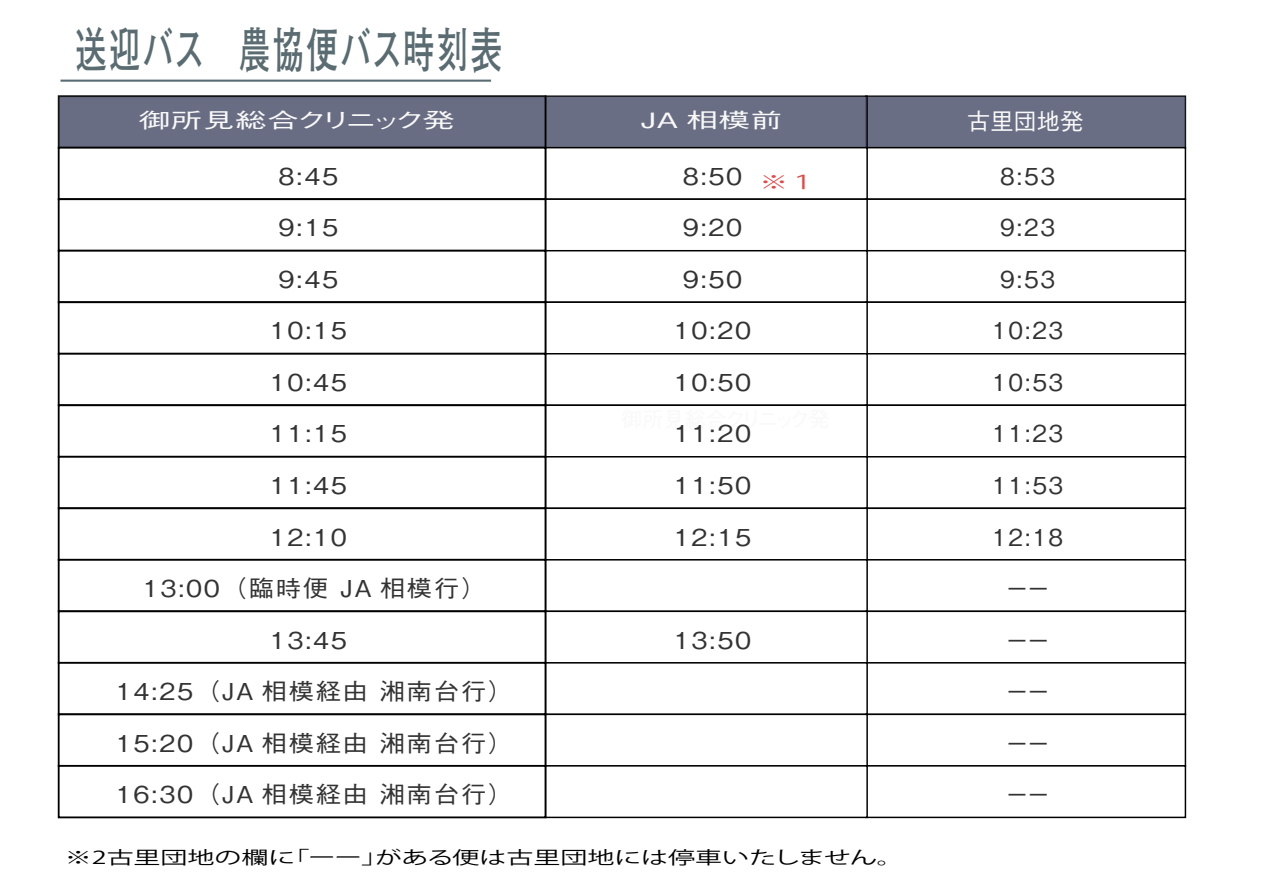
<style>
.page{position:relative;width:1263px;height:893px;background:#fff}
.page>*{position:absolute;margin:0;border:0;box-sizing:border-box;transform-origin:0 0}
.t1{font:700 48.75px "Futo Go B101 Pr 6 N";letter-spacing:.075em;color:#5a6c72;scale:.64 1}
.t2{font:500 23.25px "Gothic BBB Pr 6 N";letter-spacing:.06em;color:#333;scale:1.1 1}
.t3{font:500 23.25px "Gothic BBB Pr 6 N";letter-spacing:.06em;color:#333}
.t4{font:500 23.25px "Gothic BBB Pr 6 N";color:#f9f9f9}
.t5{font:500 21px "Gothic BBB Pr 6 N";letter-spacing:-.1em;color:#f9f9f9;scale:1.52 1}
.t6{font:500 21px "Gothic BBB Pr 6 N";color:#f9f9f9;scale:1.52 1}
.t7{font:17.7px "Koz Go Pr 6 N";color:#000;scale:1.52 1}
</style>
<div class="page">
<div style="left:865px;top:95px;width:321px;height:53px;background:#6a6e84;border:1px solid #000"></div>
<div style="left:545px;top:95px;width:323px;height:53px;background:#6a6e84;border:1px solid #000"></div>
<div style="left:58px;top:95px;width:488px;height:54px;background:#696d83;border:2px solid #000"></div>
<div style="left:865px;top:147px;width:321px;height:53px;background:#fff;border:1px solid #000"></div>
<div style="left:545px;top:147px;width:323px;height:53px;background:#fff;border:1px solid #000"></div>
<div style="left:58px;top:147px;width:488px;height:53px;background:#fff;border:2px solid #000"></div>
<div style="left:865px;top:198px;width:321px;height:53px;background:#fff;border:1px solid #000"></div>
<div style="left:545px;top:198px;width:323px;height:53px;background:#fff;border:1px solid #000"></div>
<div style="left:58px;top:198px;width:488px;height:54px;background:#fff;border:2px solid #000"></div>
<div style="left:865px;top:250px;width:321px;height:53px;background:#fff;border:1px solid #000"></div>
<div style="left:545px;top:250px;width:323px;height:53px;background:#fff;border:1px solid #000"></div>
<div style="left:58px;top:250px;width:488px;height:53px;background:#fff;border:2px solid #000"></div>
<div style="left:865px;top:301px;width:321px;height:53px;background:#fff;border:1px solid #000"></div>
<div style="left:545px;top:301px;width:323px;height:53px;background:#fff;border:1px solid #000"></div>
<div style="left:58px;top:301px;width:488px;height:54px;background:#fff;border:2px solid #000"></div>
<div style="left:865px;top:353px;width:321px;height:53px;background:#fff;border:1px solid #000"></div>
<div style="left:545px;top:353px;width:323px;height:53px;background:#fff;border:1px solid #000"></div>
<div style="left:58px;top:353px;width:488px;height:53px;background:#fff;border:2px solid #000"></div>
<div style="left:865px;top:404px;width:321px;height:53px;background:#fff;border:1px solid #000"></div>
<div style="left:545px;top:404px;width:323px;height:53px;background:#fff;border:1px solid #000"></div>
<div style="left:58px;top:404px;width:488px;height:54px;background:#fff;border:2px solid #000"></div>
<div style="left:865px;top:456px;width:321px;height:53px;background:#fff;border:1px solid #000"></div>
<div style="left:545px;top:456px;width:323px;height:53px;background:#fff;border:1px solid #000"></div>
<div style="left:58px;top:456px;width:488px;height:53px;background:#fff;border:2px solid #000"></div>
<div style="left:865px;top:508px;width:321px;height:53px;background:#fff;border:1px solid #000"></div>
<div style="left:545px;top:508px;width:323px;height:53px;background:#fff;border:1px solid #000"></div>
<div style="left:58px;top:507px;width:488px;height:54px;background:#fff;border:2px solid #000"></div>
<div style="left:865px;top:559px;width:321px;height:53px;background:#fff;border:1px solid #000"></div>
<div style="left:545px;top:559px;width:323px;height:53px;background:#fff;border:1px solid #000"></div>
<div style="left:58px;top:559px;width:488px;height:53px;background:#fff;border:2px solid #000"></div>
<div style="left:865px;top:611px;width:321px;height:53px;background:#fff;border:1px solid #000"></div>
<div style="left:545px;top:611px;width:323px;height:53px;background:#fff;border:1px solid #000"></div>
<div style="left:58px;top:610px;width:488px;height:54px;background:#fff;border:2px solid #000"></div>
<div style="left:865px;top:662px;width:321px;height:53px;background:#fff;border:1px solid #000"></div>
<div style="left:545px;top:662px;width:323px;height:53px;background:#fff;border:1px solid #000"></div>
<div style="left:58px;top:662px;width:488px;height:53px;background:#fff;border:2px solid #000"></div>
<div style="left:865px;top:714px;width:321px;height:53px;background:#fff;border:1px solid #000"></div>
<div style="left:545px;top:714px;width:323px;height:53px;background:#fff;border:1px solid #000"></div>
<div style="left:58px;top:713px;width:488px;height:54px;background:#fff;border:2px solid #000"></div>
<div style="left:865px;top:765px;width:321px;height:53px;background:#fff;border:1px solid #000"></div>
<div style="left:545px;top:765px;width:323px;height:53px;background:#fff;border:1px solid #000"></div>
<div style="left:58px;top:765px;width:488px;height:53px;background:#fff;border:2px solid #000"></div>
<hr style="left:60px;top:80px;width:431px;height:2px;background:#5a6c72">
<h1 class="t1" style="left:75px;top:10px;width:669px">送迎バス　農協便バス時刻表</h1>
<p class="t5" style="left:139px;top:103px;width:209px">御所見総合クリニック発</p>
<p class="t6" style="left:640px;top:103px;width:95px">JA 相模前</p>
<p class="t4" style="left:967px;top:102px;width:118px">古里団地発</p>
<p class="t2" style="left:683px;top:157px;width:123px">8:50 <sub>※１</sub></p>
<p class="t2" style="left:683px;top:209px;width:56px">9:20</p>
<p class="t2" style="left:683px;top:260px;width:56px">9:50</p>
<p class="t2" style="left:674px;top:312px;width:72px">10:20</p>
<p class="t2" style="left:674px;top:364px;width:72px">10:50</p>
<p class="t2" style="left:674px;top:415px;width:72px">11:20</p>
<p class="t2" style="left:674px;top:467px;width:72px">11:50</p>
<p class="t2" style="left:674px;top:518px;width:72px">12:15</p>
<p class="t2" style="left:278px;top:157px;width:56px">8:45</p>
<p class="t2" style="left:278px;top:209px;width:56px">9:15</p>
<p class="t2" style="left:278px;top:260px;width:56px">9:45</p>
<p class="t2" style="left:270px;top:312px;width:72px">10:15</p>
<p class="t2" style="left:270px;top:364px;width:72px">10:45</p>
<p class="t2" style="left:270px;top:415px;width:72px">11:15</p>
<p class="t2" style="left:270px;top:467px;width:72px">11:45</p>
<p class="t2" style="left:270px;top:518px;width:72px">12:10</p>
<p class="t2" style="left:143px;top:570px;width:314px">13:00（臨時便 JA 相模行）</p>
<p class="t2" style="left:270px;top:621px;width:72px">13:45</p>
<p class="t2" style="left:116px;top:673px;width:363px">14:25（JA 相模経由 湘南台行）</p>
<p class="t2" style="left:116px;top:724px;width:363px">15:20（JA 相模経由 湘南台行）</p>
<p class="t2" style="left:116px;top:776px;width:363px">16:30（JA 相模経由 湘南台行）</p>
<p class="t3" style="left:1000px;top:157px;width:56px">8:53</p>
<p class="t3" style="left:1000px;top:209px;width:56px">9:23</p>
<p class="t3" style="left:1000px;top:260px;width:56px">9:53</p>
<p class="t3" style="left:992px;top:312px;width:73px">10:23</p>
<p class="t3" style="left:992px;top:364px;width:73px">10:53</p>
<p class="t3" style="left:992px;top:415px;width:73px">11:23</p>
<p class="t3" style="left:992px;top:467px;width:73px">11:53</p>
<p class="t3" style="left:992px;top:518px;width:73px">12:18</p>
<p class="t3" style="left:1005px;top:570px;width:46px">ーー</p>
<p class="t2" style="left:674px;top:621px;width:72px">13:50</p>
<p class="t3" style="left:1005px;top:621px;width:46px">ーー</p>
<p class="t3" style="left:1005px;top:673px;width:46px">ーー</p>
<p class="t3" style="left:1005px;top:724px;width:46px">ーー</p>
<p class="t3" style="left:1005px;top:776px;width:46px">ーー</p>
<p class="t7" style="left:65px;top:847px;width:553px">※2古里団地の欄に「ーー」がある便は古里団地には停車いたしません。</p>
</div>
